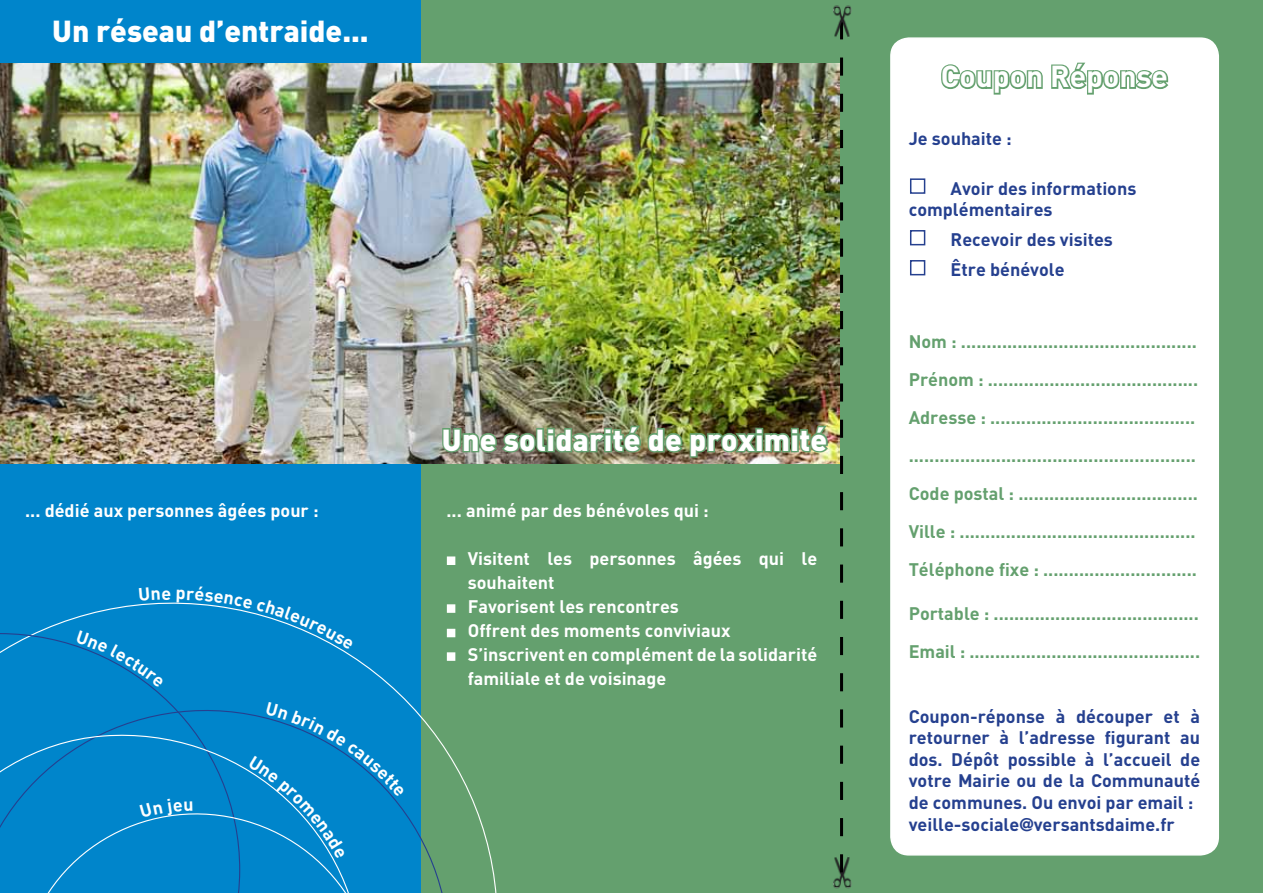
<style>
.page{position:relative;width:1263px;height:893px;background:#fff}
.page>*{position:absolute;margin:0;border:0;box-sizing:border-box;transform-origin:0 0}
.t1{font:900 30px "Din Euro T";letter-spacing:.01em;color:#fff}
.t2{font:700 30px "Din Euro T";color:#fff}
.t3{font:700 18px/38.1px "Din Euro T";color:#64a06e}
.t4{font:700 18px/21.6px "Din Euro T";color:#25408f}
.t5{font:700 18px/24px "Din Euro T";color:#fff}
</style>
<div class="page">
<div style="left:0;top:0;width:421px;height:581px;background:#0085cb"></div>
<div style="left:421px;top:0;width:842px;height:893px;background:#64a06e"></div>
<svg style="left:0;top:581px;width:518px;height:312px;background:#32939e"></svg>
<svg style="left:241px;top:682px;width:236px;height:211px;background:#419690"></svg>
<div style="left:0;top:632px;width:241px;height:70px;background:#0085cb"></div>
<img style="left:0;top:63px;width:839px;height:400px">
<div style="left:51px;top:14px;width:294px;height:32px;background:#0085cb"></div>
<div style="left:343px;top:35px;width:8px;height:8px;border:3px solid #0085cb"></div>
<div style="left:351px;top:35px;width:9px;height:8px;border:3px solid #0085cb"></div>
<div style="left:360px;top:35px;width:9px;height:8px;border:3px solid #0085cb"></div>
<img style="left:817px;top:845px;width:50px;height:48px">
<svg style="left:840px;top:49px;width:3px;height:823px;background:#325037"></svg>
<img style="left:816px;top:0;width:51px;height:49px">
<div style="left:891px;top:38px;width:327px;height:817px;background:#fff;border-radius:18px"></div>
<svg style="left:941px;top:64px;width:102px;height:31px"></svg>
<svg style="left:1051px;top:62px;width:118px;height:33px"></svg>
<div style="left:910px;top:178px;width:15px;height:16px;border:2px solid #25408f"></div>
<div style="left:910px;top:230px;width:15px;height:15px;border:2px solid #25408f"></div>
<div style="left:910px;top:260px;width:15px;height:15px;border:2px solid #25408f"></div>
<div style="left:890px;top:37px;width:329px;height:818px;border:2px solid #fff;border-radius:18px"></div>
<img style="left:441px;top:423px;width:389px;height:36px">
<div style="left:447px;top:556px;width:8px;height:9px;background:#fff;border:2px solid #fff"></div>
<svg style="left:447px;top:604px;width:8px;height:9px"></svg>
<div style="left:447px;top:629px;width:8px;height:8px;background:#fff"></div>
<svg style="left:447px;top:652px;width:8px;height:9px"></svg>
<svg style="left:139px;top:587px;width:31px;height:14px"></svg>
<div style="left:177px;top:586px;width:177px;height:64px;background:#0085cb"></div>
<div style="left:76px;top:630px;width:88px;height:58px;background:#0085cb"></div>
<div style="left:0;top:702px;width:405px;height:191px;background:#0085cb"></div>
<h1 class="t1" style="left:52px;top:11px;width:318px">Un réseau d’entraide...</h1>
<p class="t5" style="left:25px;top:497px;width:295px">... dédié aux personnes âgées pour :</p>
<h1 class="t1" style="left:442px;top:420px;width:387px">Une solidarité de proximité</h1>
<p class="t5" style="left:446px;top:497px;width:264px">... animé par des bénévoles qui :</p>
<p class="t5" style="left:468px;top:545px;width:351px">Visitent les personnes âgées qui le souhaitent<br>Favorisent les rencontres<br>Offrent des moments conviviaux<br>S’inscrivent en complément de la solidarité familiale et de voisinage</p>
<h1 class="t2" style="left:941px;top:57px;width:229px">Coupon Réponse</h1>
<p class="t4" style="left:909px;top:127px;width:105px">Je souhaite :</p>
<p class="t4" style="left:909px;top:177px;width:229px;text-indent:42px">Avoir des informations complémentaires</p>
<p class="t4" style="left:951px;top:224px;width:164px;line-height:30px">Recevoir des visites être bénévole</p>
<p class="t3" style="left:909px;top:321px;width:291px">Nom : ..............................................<br>Prénom : .........................................<br>Adresse : ........................................ ........................................................<br>Code postal : ...................................<br>Ville : ..............................................<br>Téléphone fixe : ..............................</p>
<p class="t3" style="left:909px;top:593px;width:293px">Portable : ........................................<br>Email : .............................................</p>
<p class="t4" style="left:909px;top:704px;width:293px">Coupon-réponse à découper et à retourner à l’adresse figurant au dos. Dépôt possible à l’accueil de votre Mairie ou de la Communauté de communes. Ou envoi par email : veille-sociale@versantsdaime.fr</p>
</div>
